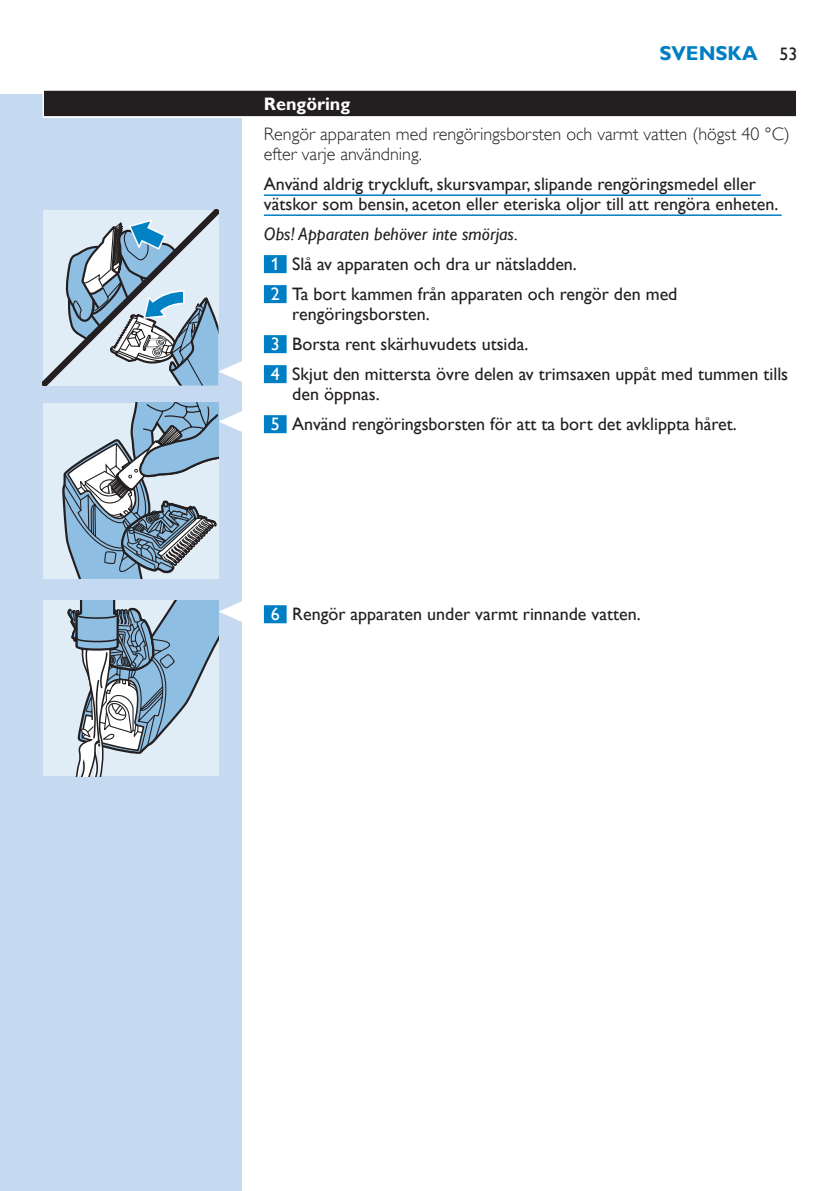
<style>
.page{position:relative;width:840px;height:1191px;background:#fff}
.page>*{position:absolute;margin:0;border:0;box-sizing:border-box;transform-origin:0 0}
.t1{font:700 20px "Gill Sans Alt One WGL";color:#007ec4}
.t2{font:18px/30px "Gill Sans Alt One WGL";color:#231f20}
.t3{font:18px/20px "Gill Sans Alt One WGL Light";color:#231f20}
.t4{font:700 18px "Gill Sans Alt One WGL";color:#fff}
.s1{font-weight:400;font-size:18px;color:#231f20}
.s2{font-style:italic}
.s3{color:#fff}
</style>
<div class="page">
<div style="left:0;top:95px;width:241px;height:1096px;background:#c5daf0"></div>
<div style="left:43px;top:90px;width:754px;height:28px;background:#e4e3e3"></div>
<div style="left:44px;top:91px;width:751px;height:25px;background:#231f20"></div>
<hr style="left:264px;top:194px;width:496px;height:2px;background:#007ec4">
<hr style="left:264px;top:214px;width:517px;height:2px;background:#007ec4">
<div style="left:264px;top:255px;width:22px;height:18px;background:#007ec4"></div>
<div style="left:264px;top:285px;width:22px;height:18px;background:#007ec4"></div>
<div style="left:264px;top:335px;width:22px;height:18px;background:#007ec4"></div>
<div style="left:264px;top:365px;width:22px;height:18px;background:#007ec4"></div>
<div style="left:264px;top:415px;width:22px;height:18px;background:#007ec4"></div>
<div style="left:264px;top:605px;width:22px;height:18px;background:#007ec4"></div>
<svg style="left:43px;top:210px;width:199px;height:176px;background:#b1c4d4"></svg>
<div style="left:43px;top:403px;width:175px;height:175px;background:#e0ecf6"></div>
<svg style="left:62px;top:403px;width:180px;height:175px"></svg>
<div style="left:43px;top:600px;width:175px;height:176px;background:#e0ecf6"></div>
<svg style="left:67px;top:600px;width:175px;height:176px"></svg>
<p class="t1" style="left:659px;top:40px;width:139px">SVENSKA <span class="s1">53</span></p>
<p class="t4" style="left:264px;top:92px;width:88px">RENGÖRING</p>
<p class="t3" style="left:264px;top:124px;width:527px">Rengör apparaten med rengöringsborsten och varmt vatten (högst 40 °C) efter varje användning.</p>
<p class="t2" style="left:264px;top:174px;width:515px;line-height:20px">Använd aldrig tryckluft, skursvampar, slipande rengöringsmedel eller vätskor som bensin, aceton eller eteriska oljor till att rengöra enheten.</p>
<p class="t2" style="left:270px;top:219px;width:408px;text-indent:-7px"><span class="s2">Obs! Apparaten behöver inte smörjas.<br></span><span class="s3">1</span> Slå av apparaten och dra ur nätsladden.<br><span class="s3">2</span> Ta bort kammen från apparaten och rengör den med</p>
<p class="t2" style="left:270px;top:299px;width:518px;text-indent:22px">rengöringsborsten.<br><span class="s3">3</span> Borsta rent skärhuvudets utsida.<br><span class="s3">4</span> Skjut den mittersta övre delen av trimsaxen uppåt med tummen tills</p>
<p class="t2" style="left:270px;top:379px;width:467px;text-indent:22px">den öppnas.<br><span class="s3">5</span> Använd rengöringsborsten för att ta bort det avklippta håret.</p>
<p class="t2" style="left:270px;top:599px;width:371px"><span class="s3">6</span> Rengör apparaten under varmt rinnande vatten.</p>
</div>
